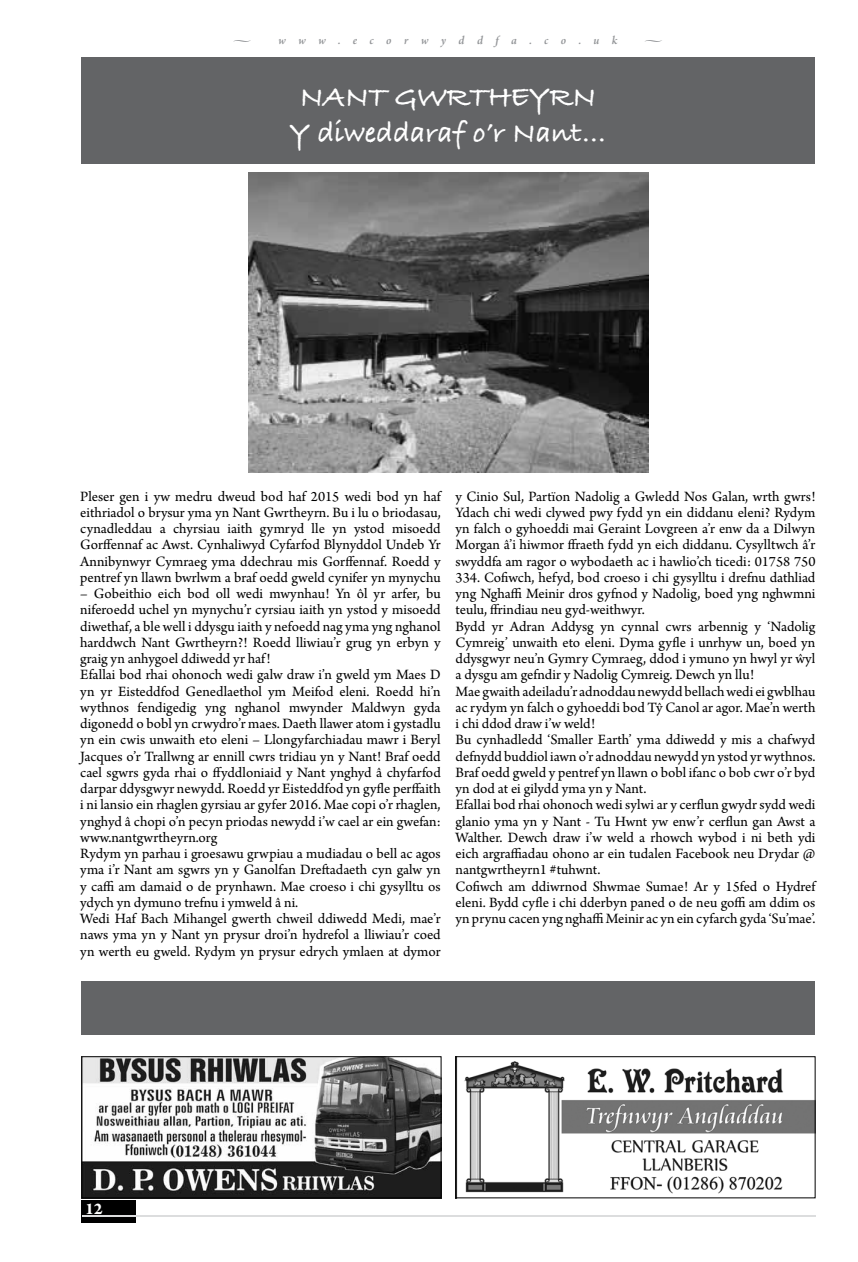
<style>
.page{position:relative;width:858px;height:1262px;background:#fff}
.page>*{position:absolute;margin:0;border:0;box-sizing:border-box;transform-origin:0 0}
.t1{font:30px/36px "Bradley Hand ITCTT Bold";color:#fff;text-align:center}
.t2{font:700 17.5px "Arno Pro";color:#fff}
.t3{font:15px/16.2px "Arno Pro";color:#000}
.t4{font:12.5px "Arno Pro Smbd Italic Subhead";letter-spacing:1em;color:#939598}
</style>
<div class="page">
<div style="left:81px;top:1199px;width:55px;height:23px;background:#000"></div>
<hr style="left:81px;top:1215px;width:734px;height:1px;background:#dcddde">
<img style="left:457px;top:1058px;width:356px;height:138px">
<div style="left:455px;top:1056px;width:360px;height:142px;border:1px solid #000"></div>
<img style="left:83px;top:1058px;width:356px;height:138px">
<div style="left:81px;top:1056px;width:360px;height:142px;border:1px solid #000"></div>
<div style="left:81px;top:57px;width:733px;height:106px;background:#636466"></div>
<div style="left:81px;top:981px;width:733px;height:53px;background:#636466"></div>
<img style="left:248px;top:172px;width:400px;height:300px">
<p class="t4" style="left:233px;top:33px;width:385px">• www.ecorwyddfa.co.uk</p>
<p class="t4" style="left:644px;top:33px;width:20px">•</p>
<h1 class="t1" style="left:289px;top:77px;width:318px">NANT GWRTHEYRN<br>Y diweddaraf o’r Nant…</h1>
<p class="t3" style="left:80px;top:488px;width:362px;text-align:justify">Pleser gen i yw medru dweud bod haf 2015 wedi bod yn haf eithriadol o brysur yma yn Nant Gwrtheyrn. Bu i lu o briodasau, cynadleddau a chyrsiau iaith gymryd lle yn ystod misoedd Gorffennaf ac Awst. Cynhaliwyd Cyfarfod Blynyddol Undeb Yr Annibynwyr Cymraeg yma ddechrau mis Gorffennaf. Roedd y pentref yn llawn bwrlwm a braf oedd gweld cynifer yn mynychu</p>
<p class="t3" style="left:80px;top:586px;width:362px">– Gobeithio eich bod oll wedi mwynhau! Yn ôl yr arfer, bu niferoedd uchel yn mynychu’r cyrsiau iaith yn ystod y misoedd diwethaf, a ble well i ddysgu iaith y nefoedd nag yma yng nghanol harddwch Nant Gwrtheyrn?! Roedd lliwiau’r grug yn erbyn y graig yn anhygoel ddiwedd yr haf!<br>Efallai bod rhai ohonoch wedi galw draw i’n gweld ym Maes D yn yr Eisteddfod Genedlaethol ym Meifod eleni. Roedd hi’n wythnos fendigedig yng nghanol mwynder Maldwyn gyda digonedd o bobl yn crwydro’r maes. Daeth llawer atom i gystadlu yn ein cwis unwaith eto eleni – Llongyfarchiadau mawr i Beryl Jacques o’r Trallwng ar ennill cwrs tridiau yn y Nant! Braf oedd cael sgwrs gyda rhai o ffyddloniaid y Nant ynghyd â chyfarfod darpar ddysgwyr newydd. Roedd yr Eisteddfod yn gyfle perffaith i ni lansio ein rhaglen gyrsiau ar gyfer 2016. Mae copi o’r rhaglen, ynghyd â chopi o’n pecyn priodas newydd i’w cael ar ein gwefan: www.nantgwrtheyrn.org<br>Rydym yn parhau i groesawu grwpiau a mudiadau o bell ac agos yma i’r Nant am sgwrs yn y Ganolfan Dreftadaeth cyn galw yn y caffi am damaid o de prynhawn. Mae croeso i chi gysylltu os ydych yn dymuno trefnu i ymweld â ni.<br>Wedi Haf Bach Mihangel gwerth chweil ddiwedd Medi, mae’r naws yma yn y Nant yn prysur droi’n hydrefol a lliwiau’r coed yn werth eu gweld. Rydym yn prysur edrych ymlaen at dymor</p>
<p class="t3" style="left:455px;top:488px;width:361px">y Cinio Sul, Partïon Nadolig a Gwledd Nos Galan, wrth gwrs!<br>Ydach chi wedi clywed pwy fydd yn ein diddanu eleni? Rydym yn falch o gyhoeddi mai Geraint Lovgreen a’r enw da a Dilwyn Morgan â’i hiwmor ffraeth fydd yn eich diddanu. Cysylltwch â’r swyddfa am ragor o wybodaeth ac i hawlio’ch ticedi: 01758 750<br>334. Cofiwch, hefyd, bod croeso i chi gysylltu i drefnu dathliad yng Nghaffi Meinir dros gyfnod y Nadolig, boed yng nghwmni teulu, ffrindiau neu gyd-weithwyr.<br>Bydd yr Adran Addysg yn cynnal cwrs arbennig y ‘Nadolig Cymreig’ unwaith eto eleni. Dyma gyfle i unrhyw un, boed yn ddysgwyr neu’n Gymry Cymraeg, ddod i ymuno yn hwyl yr ŵyl a dysgu am gefndir y Nadolig Cymreig. Dewch yn llu!<br>Mae gwaith adeiladu’r adnoddau newydd bellach wedi ei gwblhau ac rydym yn falch o gyhoeddi bod Tŷ Canol ar agor. Mae’n werth i chi ddod draw i’w weld!<br>Bu cynhadledd ‘Smaller Earth’ yma ddiwedd y mis a chafwyd defnydd buddiol iawn o’r adnoddau newydd yn ystod yr wythnos.<br>Braf oedd gweld y pentref yn llawn o bobl ifanc o bob cwr o’r byd yn dod at ei gilydd yma yn y Nant.<br>Efallai bod rhai ohonoch wedi sylwi ar y cerflun gwydr sydd wedi glanio yma yn y Nant - Tu Hwnt yw enw’r cerflun gan Awst a Walther. Dewch draw i’w weld a rhowch wybod i ni beth ydi eich argraffiadau ohono ar ein tudalen Facebook neu Drydar @ nantgwrtheyrn1 #tuhwnt.<br>Cofiwch am ddiwrnod Shwmae Sumae! Ar y 15fed o Hydref eleni. Bydd cyfle i chi dderbyn paned o de neu goffi am ddim os yn prynu cacen yng nghaffi Meinir ac yn ein cyfarch gyda ‘Su’mae’.</p>
<p class="t2" style="left:85px;top:1198px;width:19px">12</p>
</div>
